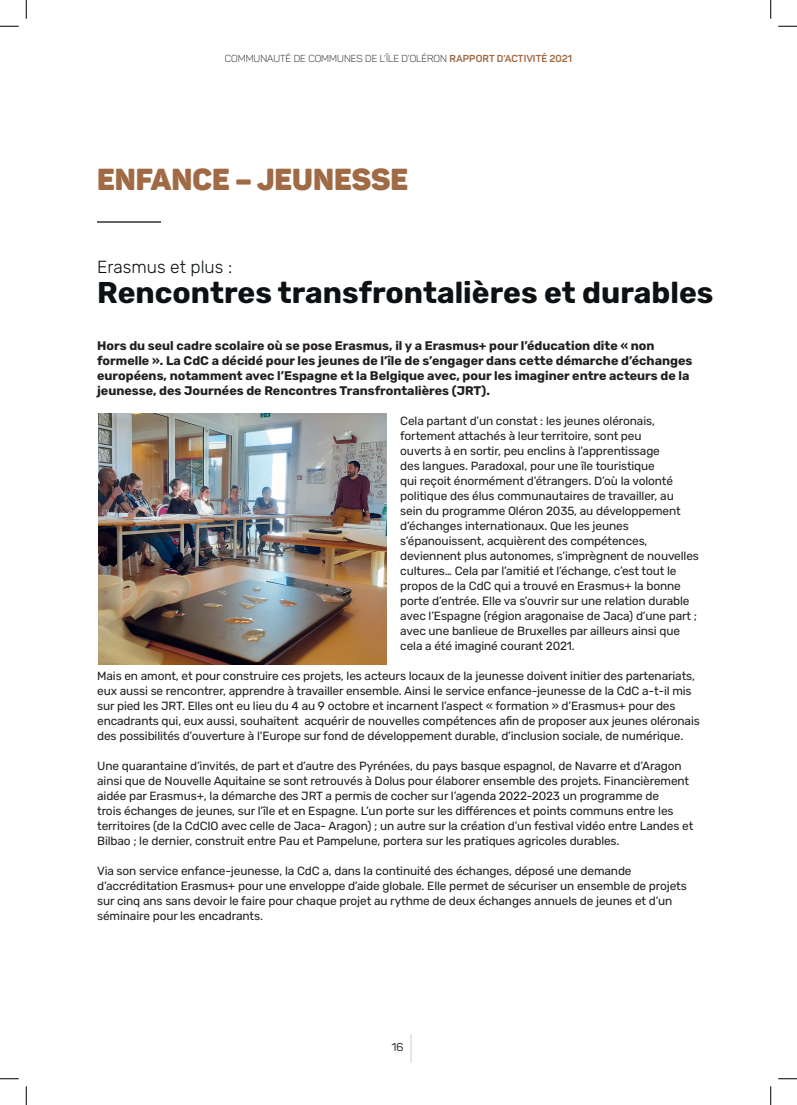
<style>
.page{position:relative;width:797px;height:1105px;background:#fff}
.page>*{position:absolute;margin:0;border:0;box-sizing:border-box;transform-origin:0 0}
.t1{font:700 30px "Rubik";color:#0d1113}
.t2{font:30px "Panton Black Caps";color:#9f6a44}
.t3{font:300 17.5px "Rubik";color:#0d1113}
.t4{font:700 12.5px/15px "Rubik";color:#231f20}
.t5{font:11.88px/15px "Rubik";letter-spacing:-.01em;color:#231f20}
.t6{font:11.25px "Panton";color:#0d1113}
.t7{font:10px "Panton Light Caps";color:#0d1113}
.s1{font-family:"Panton";font-weight:700;color:#9f6a44}
</style>
<div class="page">
<svg style="left:410px;top:1034px;width:1px;height:28px"></svg>
<hr style="left:97px;top:221px;width:63px;height:1px;background:#696363">
<img style="left:99px;top:413px;width:287px;height:251px">
<svg style="left:0;top:25px;width:19px;height:2px"></svg>
<svg style="left:778px;top:25px;width:19px;height:2px"></svg>
<svg style="left:0;top:1078px;width:19px;height:1px"></svg>
<svg style="left:778px;top:1078px;width:19px;height:1px"></svg>
<svg style="left:25px;top:0;width:2px;height:19px"></svg>
<svg style="left:25px;top:1086px;width:2px;height:19px"></svg>
<svg style="left:770px;top:0;width:1px;height:19px"></svg>
<svg style="left:770px;top:1086px;width:1px;height:19px"></svg>
<p class="t7" style="left:225px;top:53px;width:349px">COMMUNAUTÉ DE COMMUNES DE L’ÎLE D’OLÉRON <span class="s1">RAPPORT D’ACTIVITÉ 2021</span></p>
<p class="t2" style="left:97px;top:160px;width:312px">ENFANCE – JEUNESSE</p>
<p class="t3" style="left:97px;top:257px;width:136px">Erasmus et plus :</p>
<p class="t1" style="left:97px;top:276px;width:617px">Rencontres transfrontalières et durables</p>
<p class="t4" style="left:97px;top:338px;width:597px">Hors du seul cadre scolaire où se pose Erasmus, il y a Erasmus+ pour l’éducation dite « non formelle ». La CdC a décidé pour les jeunes de l’île de s’engager dans cette démarche d’échanges européens, notamment avec l’Espagne et la Belgique avec, pour les imaginer entre acteurs de la jeunesse, des Journées de Rencontres Transfrontalières (JRT).</p>
<p class="t5" style="left:400px;top:414px;width:300px">Cela partant d’un constat : les jeunes oléronais, fortement attachés à leur territoire, sont peu<br>ouverts à en sortir, peu enclins à l’apprentissage<br>des langues. Paradoxal, pour une île touristique<br>qui reçoit énormément d’étrangers. D’où la volonté politique des élus communautaires de travailler, au sein du programme Oléron 2035, au développement d’échanges internationaux. Que les jeunes s’épanouissent, acquièrent des compétences, deviennent plus autonomes, s’imprègnent de nouvelles cultures… Cela par l’amitié et l’échange, c’est tout le propos de la CdC qui a trouvé en Erasmus+ la bonne porte d’entrée. Elle va s’ouvrir sur une relation durable avec l’Espagne (région aragonaise de Jaca) d’une part ; avec une banlieue de Bruxelles par ailleurs ainsi que cela a été imaginé courant 2021.</p>
<p class="t5" style="left:97px;top:669px;width:604px">Mais en amont, et pour construire ces projets, les acteurs locaux de la jeunesse doivent initier des partenariats, eux aussi se rencontrer, apprendre à travailler ensemble. Ainsi le service enfance-jeunesse de la CdC a-t-il mis sur pied les JRT. Elles ont eu lieu du 4 au 9 octobre et incarnent l’aspect « formation » d’Erasmus+ pour des encadrants qui, eux aussi, souhaitent acquérir de nouvelles compétences afin de proposer aux jeunes oléronais des possibilités d’ouverture à l’Europe sur fond de développement durable, d’inclusion sociale, de numérique.</p>
<p class="t5" style="left:97px;top:759px;width:597px">Une quarantaine d’invités, de part et d’autre des Pyrénées, du pays basque espagnol, de Navarre et d’Aragon ainsi que de Nouvelle Aquitaine se sont retrouvés à Dolus pour élaborer ensemble des projets. Financièrement aidée par Erasmus+, la démarche des JRT a permis de cocher sur l’agenda 2022-2023 un programme de<br>trois échanges de jeunes, sur l’île et en Espagne. L’un porte sur les différences et points communs entre les territoires (de la CdCIO avec celle de Jaca- Aragon) ; un autre sur la création d’un festival vidéo entre Landes et Bilbao ; le dernier, construit entre Pau et Pampelune, portera sur les pratiques agricoles durables.</p>
<p class="t5" style="left:97px;top:864px;width:591px">Via son service enfance-jeunesse, la CdC a, dans la continuité des échanges, déposé une demande d’accréditation Erasmus+ pour une enveloppe d’aide globale. Elle permet de sécuriser un ensemble de projets sur cinq ans sans devoir le faire pour chaque projet au rythme de deux échanges annuels de jeunes et d’un séminaire pour les encadrants.</p>
<p class="t6" style="left:391px;top:1040px;width:13px">16</p>
</div>
